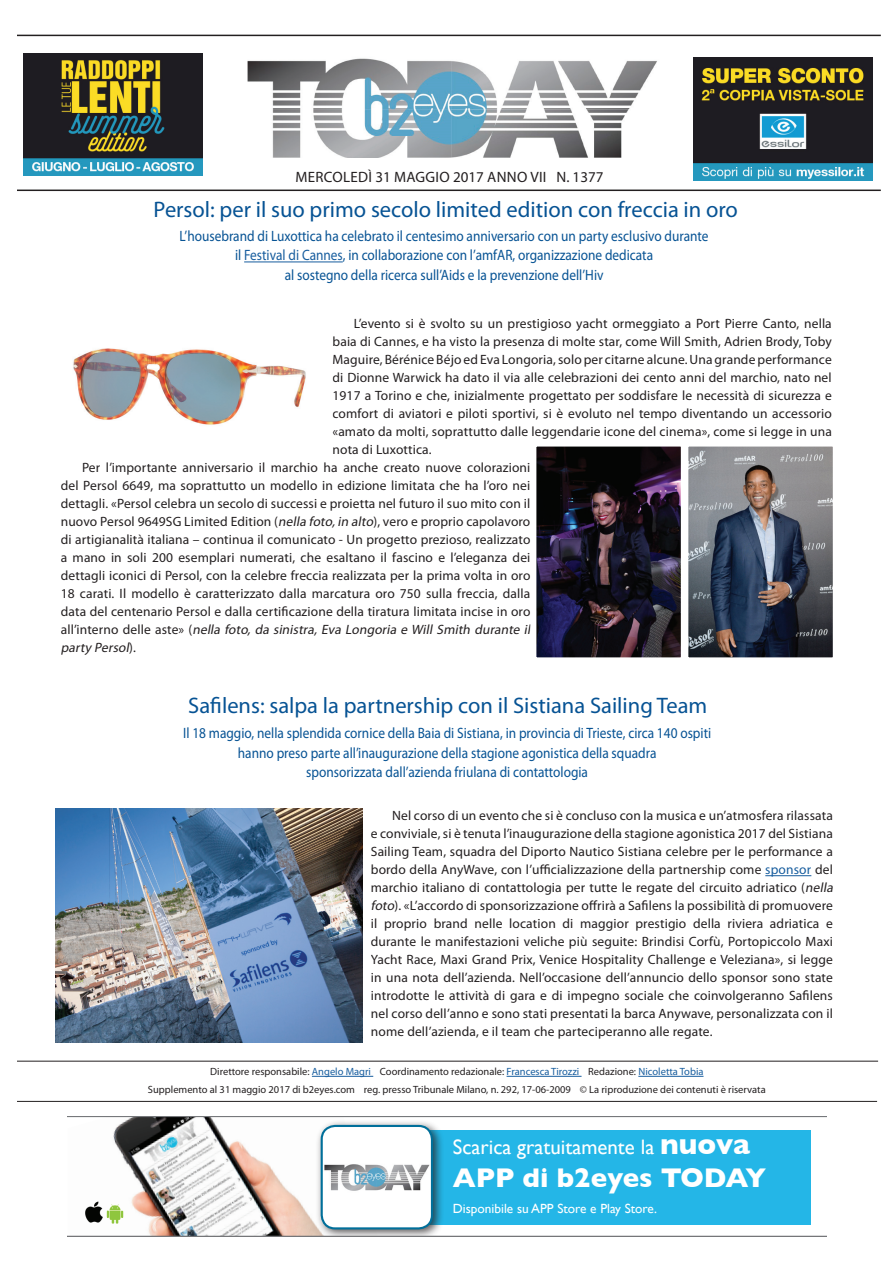
<style>
.page{position:relative;width:893px;height:1263px;background:#fff}
.page>*{position:absolute;margin:0;border:0;box-sizing:border-box;transform-origin:0 0}
.t1{font:700 27.6px "Gill Sans";color:#fff}
.t2{font:22.5px "Myriad Pro";color:#075394}
.t3{font:20.85px "Gill Sans";color:#fff}
.t4{font:15px/19.5px "Myriad Pro";color:#075394;text-align:center;scale:.89 1}
.t5{font:15px "Myriad Pro";letter-spacing:.02em;color:#231f20}
.t6{font:13.5px/18px "Myriad Pro";letter-spacing:.01em;color:#231f20}
.t7{font:italic 13.5px "Myriad Pro";letter-spacing:-.1em;color:#231f20}
.t8{font:italic 13.5px "Myriad Pro";letter-spacing:-.19em;color:#231f20}
.t9{font:13.35px "Gill Sans";color:#fff}
.t10{font:10.5px/18px "Myriad Pro";color:#231f20;text-align:center}
.s1{color:#175d9e}
.s2{font-style:italic}
.s3{font-style:normal}
.s4{font-weight:700;font-size:29.4px}
</style>
<div class="page">
<img style="left:247px;top:58px;width:410px;height:99px">
<hr style="left:17px;top:1101px;width:860px;height:1px;background:#231f20">
<hr style="left:312px;top:1076px;width:61px;height:1px;background:#175d9e">
<hr style="left:507px;top:1076px;width:75px;height:1px;background:#175d9e">
<hr style="left:638px;top:1076px;width:65px;height:1px;background:#175d9e">
<img style="left:24px;top:54px;width:178px;height:122px">
<hr style="left:17px;top:190px;width:864px;height:1px;background:#231f20">
<hr style="left:17px;top:35px;width:864px;height:1px;background:#231f20">
<hr style="left:17px;top:1061px;width:861px;height:1px;background:#231f20">
<img style="left:694px;top:58px;width:178px;height:122px">
<hr style="left:765px;top:875px;width:46px;height:1px;background:#175d9e">
<img style="left:68px;top:1117px;width:310px;height:119px">
<img style="left:93px;top:1197px;width:44px;height:33px">
<img style="left:83px;top:1202px;width:21px;height:20px">
<div style="left:411px;top:1131px;width:400px;height:94px;background:#24b6e7"></div>
<div style="left:315px;top:1119px;width:129px;height:118px;background:#231f20;opacity:.75"></div>
<img style="left:322px;top:1126px;width:110px;height:102px">
<div style="left:321px;top:1125px;width:112px;height:104px;border:2px solid #006f9a;border-radius:13px"></div>
<svg style="left:68px;top:1116px;width:758px;height:1px"></svg>
<svg style="left:68px;top:1236px;width:758px;height:1px"></svg>
<hr style="left:244px;top:262px;width:99px;height:1px;background:#175d9e">
<img style="left:55px;top:808px;width:307px;height:234px">
<img style="left:73px;top:348px;width:233px;height:77px">
<img style="left:537px;top:448px;width:295px;height:208px">
<div style="left:682px;top:441px;width:157px;height:222px;border:6px solid #fff"></div>
<div style="left:530px;top:441px;width:157px;height:222px;border:6px solid #fff"></div>
<p class="t5" style="left:295px;top:167px;width:310px">mercoledì 31 maggio 2017 ANNO VII N. 1377</p>
<h2 class="t2" style="left:154px;top:196px;width:586px">Persol: per il suo primo secolo limited edition con freccia in oro</h2>
<p class="t4" style="left:180px;top:226px;width:596px">L’housebrand di Luxottica ha celebrato il centesimo anniversario con un party esclusivo durante il <span class="s1">Festival di Cannes</span>, in collaborazione con l’amfAR, organizzazione dedicata<br>al sostegno della ricerca sull’Aids e la prevenzione dell’Hiv</p>
<p class="t6" style="left:354px;top:314px;width:479px">L’evento si è svolto su un prestigioso yacht ormeggiato a Port Pierre Canto, nella</p>
<p class="t6" style="left:333px;top:332px;width:501px">baia di Cannes, e ha visto la presenza di molte star, come Will Smith, Adrien Brody, Toby</p>
<p class="t6" style="left:333px;top:350px;width:501px">Maguire, Bérénice Béjo ed Eva Longoria, solo per citarne alcune. Una grande performance</p>
<p class="t6" style="left:333px;top:368px;width:501px">di Dionne Warwick ha dato il via alle celebrazioni dei cento anni del marchio, nato nel</p>
<p class="t6" style="left:333px;top:386px;width:501px">1917 a Torino e che, inizialmente progettato per soddisfare le necessità di sicurezza e</p>
<p class="t6" style="left:333px;top:404px;width:501px">comfort di aviatori e piloti sportivi, si è evoluto nel tempo diventando un accessorio</p>
<p class="t6" style="left:333px;top:422px;width:501px">«amato da molti, soprattutto dalle leggendarie icone del cinema», come si legge in una</p>
<p class="t6" style="left:333px;top:440px;width:101px">nota di Luxottica.</p>
<p class="t6" style="left:82px;top:458px;width:450px">Per l’importante anniversario il marchio ha anche creato nuove colorazioni</p>
<p class="t6" style="left:61px;top:476px;width:471px">del Persol 6649, ma soprattutto un modello in edizione limitata che ha l’oro nei</p>
<p class="t6" style="left:61px;top:494px;width:471px">dettagli. «Persol celebra un secolo di successi e proietta nel futuro il suo mito con il</p>
<p class="t6" style="left:61px;top:512px;width:471px">nuovo Persol 9649SG Limited Edition (<span class="s2">nella foto,in alto</span>), vero e proprio capolavoro</p>
<p class="t6" style="left:61px;top:530px;width:471px">di artigianalità italiana – continua il comunicato - Un progetto prezioso, realizzato</p>
<p class="t6" style="left:61px;top:548px;width:471px">a mano in soli 200 esemplari numerati, che esaltano il fascino e l’eleganza dei</p>
<p class="t6" style="left:61px;top:566px;width:471px">dettagli iconici di Persol, con la celebre freccia realizzata per la prima volta in oro</p>
<p class="t6" style="left:61px;top:584px;width:471px">18 carati. I l modello è caratterizzato dalla marcatura oro 750 sulla freccia, dalla</p>
<p class="t6" style="left:61px;top:602px;width:471px">data del centenario Persol e dalla certificazione della tiratura limitata incise in oro</p>
<p class="t7" style="left:61px;top:621px;width:474px"><span class="s3">a l l ’i n t e r n o d e l l e a s t e » (</span> nella foto, da sinistra, Eva Longoria e Will Smith durante il</p>
<p class="t8" style="left:61px;top:639px;width:77px">party Persol<span class="s3">) .</span></p>
<h2 class="t2" style="left:188px;top:691px;width:520px">Safilens: salpa la partnership con il Sistiana Sailing Team</h2>
<p class="t4" style="left:183px;top:723px;width:595px">I l 18 maggio, nella splendida cornice della Baia di Sistiana, in provincia di Trieste, circa 140 ospiti hanno preso parte all’inaugurazione della stagione agonistica della squadra<br>sponsorizzata dall’azienda friulana di contattologia</p>
<p class="t6" style="left:371px;top:807px;width:466px;text-indent:21px">Nel corso di un evento che si è concluso con la musica e un’atmosfera rilassata e conviviale, si è tenuta l’inaugurazione della stagione agonistica 2017 del Sistiana Sailing Team, squadra del Diporto Nautico Sistiana celebre per le performance a bordo della AnyWave, con l’ufficializzazione della partnership come <span class="s1">sponsor</span> del marchio italiano di contattologia per tutte le regate del circuito adriatico (<span class="s2">nella foto</span>). «L’accordo di sponsorizzazione offrirà a Safilens la possibilità di promuovere il proprio brand nelle location di maggior prestigio della riviera adriatica e durante le manifestazioni veliche più seguite: Brindisi Corfù, Portopiccolo Maxi Yacht Race, Maxi Grand Prix, Venice Hospitality Challenge e Veleziana», si legge in una nota dell’azienda. Nell’occasione dell’annuncio dello sponsor sono state introdotte le attività di gara e di impegno sociale che coinvolgeranno Safilens nel corso dell’anno e sono stati presentati la barca Anywave, personalizzata con il nome dell’azienda, e il team che parteciperanno alle regate.</p>
<p class="t10" style="left:148px;top:1062px;width:619px">Direttore responsabile: <span class="s1">Angelo Magri</span> Coordinamento redazionale: <span class="s1">Francesca Tirozzi</span> Redazione: <span class="s1">Nicoletta Tobia<br></span>Supplemento al 31 maggio 2017 di b2eyes.com reg. presso Tribunale Milano, n. 292, 17-06-2009 © La riproduzione dei contenuti è riservata</p>
<h3 class="t3" style="left:453px;top:1134px;width:299px">Scarica gratuitamente la <span class="s4">nuova</span></h3>
<h1 class="t1" style="left:453px;top:1161px;width:315px">APP di b2eyes TODAY</h1>
<p class="t9" style="left:453px;top:1200px;width:206px">Disponibile su APP Store e Play Store.</p>
</div>
